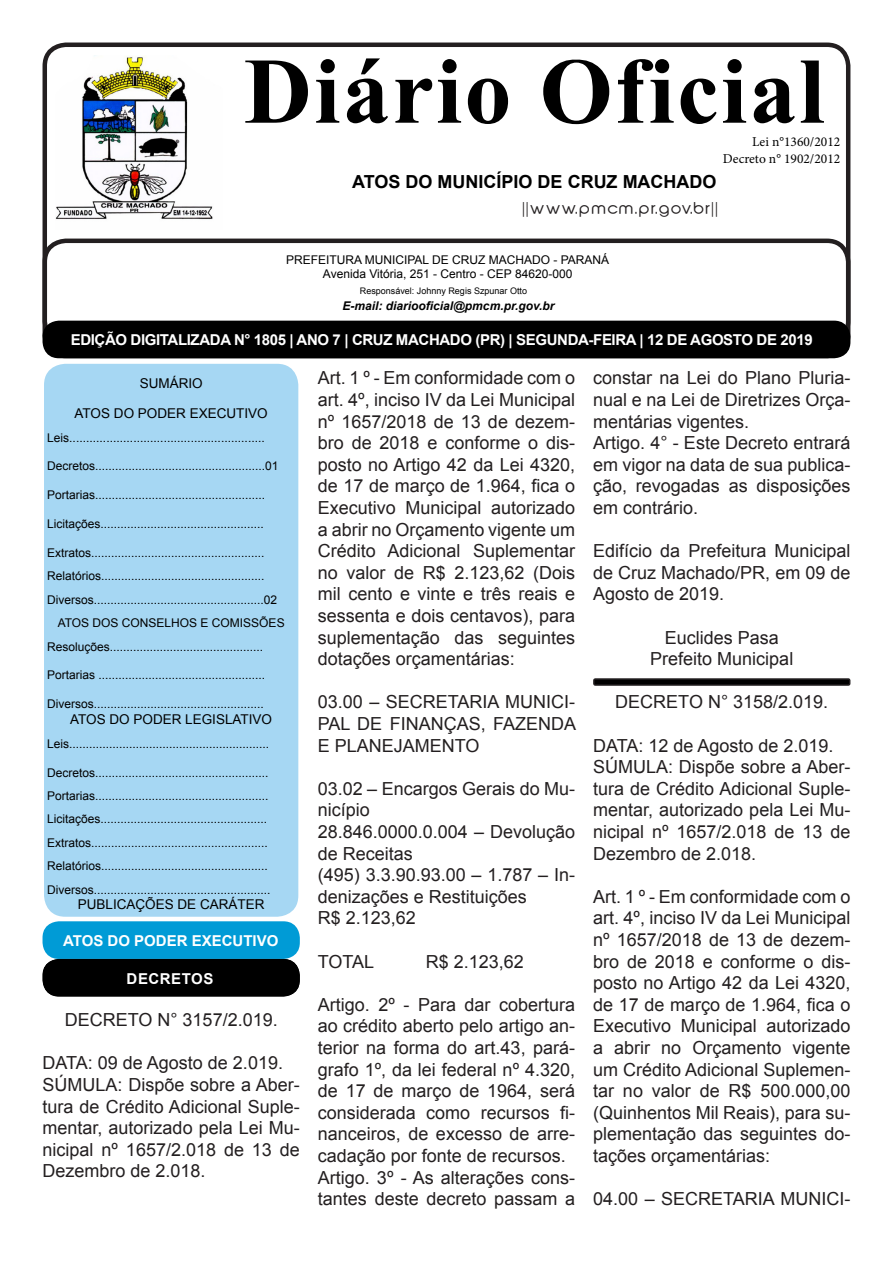
<style>
.page{position:relative;width:893px;height:1263px;background:#fff}
.page>*{position:absolute;margin:0;border:0;box-sizing:border-box;transform-origin:0 0}
.t1{font:700 93.9px "Times New Roman";letter-spacing:.025em;color:#000}
.t2{font:18px/21.6px "Arial";color:#231f20;text-align:justify}
.t3{font:700 18px "Arial";color:#000}
.t4{font:700 15px "Arial";letter-spacing:-.025em;color:#fff}
.t5{font:15px "Abeatby Kai";letter-spacing:.1em;color:#231f20;scale:1.06 1}
.t6{font:700 15px "Arial";color:#fff}
.t7{font:700 15px "Arial";letter-spacing:.035em;color:#fff}
.t8{font:13.5px "Arial";color:#000}
.t9{font:13.5px "Minion Pro";color:#000}
.t10{font:12px "Arial";color:#000}
.t11{font:italic 700 12px "Arial";color:#000}
.t12{font:9px "Arial";color:#000}
</style>
<div class="page">
<div style="left:43px;top:43px;width:807px;height:301px;border:4px solid #231f20;border-radius:21px"></div>
<div style="left:43px;top:239px;width:807px;height:119px;border:4px solid #231f20;border-radius:21px"></div>
<div style="left:44px;top:364px;width:254px;height:553px;background:#a6d7f3;border-radius:21px"></div>
<div style="left:43px;top:321px;width:807px;height:37px;background:#000;border-radius:16px"></div>
<img style="left:55px;top:55px;width:158px;height:165px">
<div style="left:43px;top:921px;width:257px;height:38px;background:#009bd6;border-radius:16px"></div>
<div style="left:43px;top:959px;width:257px;height:37px;background:#000"></div>
<div style="left:594px;top:679px;width:256px;height:6px;background:#000;border-radius:2px"></div>
<div style="left:593px;top:678px;width:257px;height:8px;border:2px solid #231f20;border-radius:2px"></div>
<p class="t1" style="left:244px;top:24px;width:582px">Diário Oficial</p>
<p class="t9" style="left:752px;top:133px;width:90px">Lei n°1360/2012</p>
<p class="t9" style="left:723px;top:149px;width:119px">Decreto n° 1902/2012</p>
<p class="t3" style="left:352px;top:169px;width:366px">ATOS DO MUNICÍPIO DE CRUZ MACHADO</p>
<p class="t5" style="left:523px;top:202px;width:186px">||www.pmcm.pr.gov.br||</p>
<p class="t10" style="left:286px;top:251px;width:325px">PREFEITURA MUNICIPAL DE CRUZ MACHADO - PARANÁ</p>
<p class="t10" style="left:323px;top:266px;width:251px">Avenida Vitória, 251 - Centro - CEP 84620-000</p>
<p class="t11" style="left:343px;top:298px;width:213px">E-mail: diariooficial@pmcm.pr.gov.br</p>
<p class="t4" style="left:71px;top:329px;width:743px">EDIÇÃO DIGITALIZADA N° 1805 | ANO 7 | CRUZ MACHADO (PR) | SEGUNDA-FEIRA | 12 DE AGOSTO DE 2019</p>
<p class="t8" style="left:140px;top:374px;width:65px">SUMÁRIO</p>
<p class="t8" style="left:75px;top:404px;width:195px">ATOS DO PODER EXECUTIVO</p>
<p class="t10" style="left:47px;top:429px;width:219px">Leis..........................................................</p>
<p class="t10" style="left:47px;top:458px;width:233px">Decretos...................................................01</p>
<p class="t10" style="left:47px;top:487px;width:220px">Portarias...................................................</p>
<p class="t10" style="left:47px;top:516px;width:218px">Licitações.................................................</p>
<p class="t10" style="left:47px;top:544px;width:219px">Extratos....................................................</p>
<p class="t10" style="left:47px;top:568px;width:219px">Relatórios.................................................</p>
<p class="t10" style="left:47px;top:591px;width:232px">Diversos...................................................02</p>
<p class="t10" style="left:58px;top:615px;width:228px">ATOS DOS CONSELHOS E COMISSÕES</p>
<p class="t10" style="left:47px;top:638px;width:218px">Resoluções..............................................</p>
<p class="t10" style="left:47px;top:667px;width:220px">Portarias ..................................................</p>
<p class="t10" style="left:47px;top:696px;width:218px">Diversos...................................................</p>
<p class="t8" style="left:70px;top:710px;width:203px">ATOS DO PODER LEGISLATIVO</p>
<p class="t10" style="left:47px;top:735px;width:224px">Leis............................................................</p>
<p class="t10" style="left:47px;top:764px;width:223px">Decretos....................................................</p>
<p class="t10" style="left:47px;top:787px;width:223px">Portarias....................................................</p>
<p class="t10" style="left:47px;top:811px;width:222px">Licitações..................................................</p>
<p class="t10" style="left:47px;top:834px;width:222px">Extratos.....................................................</p>
<p class="t10" style="left:47px;top:858px;width:222px">Relatórios..................................................</p>
<p class="t10" style="left:47px;top:881px;width:225px">Diversos.....................................................</p>
<p class="t8" style="left:78px;top:894px;width:188px">PUBLICAÇÕES DE CARÁTER</p>
<p class="t12" style="left:360px;top:284px;width:169px">Responsável: Johnny Regis Szpunar Otto</p>
<p class="t2" style="left:318px;top:367px;width:259px">Art. 1 º - Em conformidade com o art. 4º, inciso IV da Lei Municipal nº 1657/2018 de 13 de dezem&shy;bro de 2018 e conforme o dis&shy;posto no Artigo 42 da Lei 4320, de 17 de março de 1.964, fica o Executivo Municipal autorizado a abrir no Orçamento vigente um Crédito Adicional Suplementar no valor de R$ 2.123,62 (Dois mil cento e vinte e três reais e sessenta e dois centavos), para suplementação das seguintes dotações orçamentárias:</p>
<p class="t2" style="left:318px;top:691px;width:260px">03.00 – SECRETARIA MUNICI-PAL DE FINANÇAS, FAZENDA E PLANEJAMENTO</p>
<p class="t2" style="left:318px;top:777px;width:259px">03.02 – Encargos Gerais do Mu&shy;nicípio</p>
<p class="t2" style="left:318px;top:821px;width:259px">28.846.0000.0.004 – Devolução de Receitas</p>
<p class="t2" style="left:318px;top:864px;width:259px">(495) 3.3.90.93.00 – 1.787 – In&shy;denizações e Restituições</p>
<p class="t2" style="left:318px;top:907px;width:100px">R$ 2.123,62</p>
<p class="t2" style="left:318px;top:950px;width:58px">TOTAL</p>
<p class="t2" style="left:426px;top:950px;width:100px">R$ 2.123,62</p>
<p class="t2" style="left:318px;top:993px;width:259px">Artigo. 2º - Para dar cobertura ao crédito aberto pelo artigo an&shy;terior na forma do art.43, pará&shy;grafo 1º, da lei federal nº 4.320, de 17 de março de 1964, será considerada como recursos fi&shy;nanceiros, de excesso de arre&shy;cadação por fonte de recursos.</p>
<p class="t2" style="left:318px;top:1166px;width:259px">Artigo. 3º - As alterações cons&shy;tantes deste decreto passam a</p>
<p class="t2" style="left:593px;top:367px;width:259px">constar na Lei do Plano Pluria&shy;nual e na Lei de Diretrizes Orça&shy;mentárias vigentes.</p>
<p class="t2" style="left:593px;top:432px;width:259px">Artigo. 4° - Este Decreto entrará em vigor na data de sua publica&shy;ção, revogadas as disposições em contrário.</p>
<p class="t2" style="left:593px;top:540px;width:259px">Edifício da Prefeitura Municipal de Cruz Machado/PR, em 09 de Agosto de 2019.</p>
<p class="t2" style="left:665px;top:626px;width:116px">Euclides Pasa</p>
<p class="t2" style="left:650px;top:648px;width:145px">Prefeito Municipal</p>
<p class="t2" style="left:615px;top:691px;width:214px">DECRETO N° 3158/2.019.</p>
<p class="t2" style="left:593px;top:734px;width:242px">DATA: 12 de Agosto de 2.019.</p>
<p class="t2" style="left:593px;top:756px;width:259px">SÚMULA: Dispõe sobre a Aber&shy;tura de Crédito Adicional Suple&shy;mentar, autorizado pela Lei Mu&shy;nicipal nº 1657/2.018 de 13 de Dezembro de 2.018.</p>
<p class="t2" style="left:593px;top:885px;width:259px">Art. 1 º - Em conformidade com o art. 4º, inciso IV da Lei Municipal nº 1657/2018 de 13 de dezem&shy;bro de 2018 e conforme o dis&shy;posto no Artigo 42 da Lei 4320, de 17 de março de 1.964, fica o Executivo Municipal autorizado a abrir no Orçamento vigente um Crédito Adicional Suplemen&shy;tar no valor de R$ 500.000,00 (Quinhentos Mil Reais), para su&shy;plementação das seguintes do&shy;tações orçamentárias:</p>
<p class="t2" style="left:593px;top:1188px;width:259px">04.00 – SECRETARIA MUNICI-</p>
<p class="t6" style="left:63px;top:930px;width:217px">ATOS DO PODER EXECUTIVO</p>
<p class="t7" style="left:127px;top:968px;width:88px">DECRETOS</p>
<p class="t2" style="left:65px;top:1009px;width:214px">DECRETO N° 3157/2.019.</p>
<p class="t2" style="left:43px;top:1052px;width:242px">DATA: 09 de Agosto de 2.019.</p>
<p class="t2" style="left:43px;top:1074px;width:259px">SÚMULA: Dispõe sobre a Aber&shy;tura de Crédito Adicional Suple&shy;mentar, autorizado pela Lei Mu&shy;nicipal nº 1657/2.018 de 13 de Dezembro de 2.018.</p>
</div>
